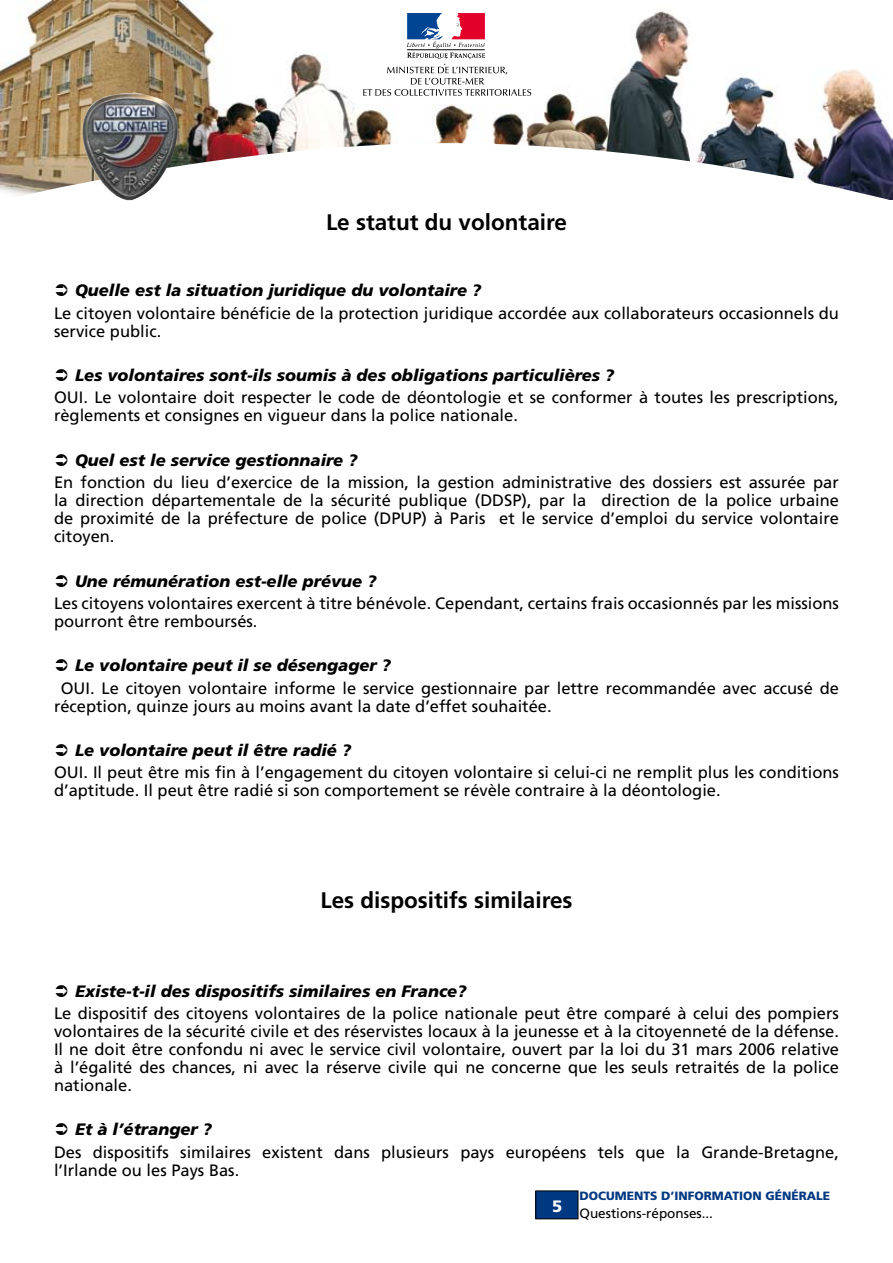
<style>
.page{position:relative;width:893px;height:1263px;background:#fff}
.page>*{position:absolute;margin:0;border:0;box-sizing:border-box;transform-origin:0 0}
.t1{font:700 22.5px "Frutiger";color:#000}
.t2{font:16.5px/18px "Frutiger";color:#000}
.t3{font:italic 900 16.5px "Frutiger";color:#000}
.t4{font:900 16.5px "Frutiger";color:#fff}
.t5{font:13.5px "Frutiger";color:#000}
.t6{font:900 12px "Frutiger";color:#003882}
</style>
<div class="page">
<img style="left:0;top:0;width:893px;height:200px">
<div style="left:406px;top:12px;width:80px;height:28px;background:#fff"></div>
<svg style="left:363px;top:13px;width:168px;height:83px"></svg>
<img style="left:81px;top:91px;width:99px;height:109px">
<div style="left:536px;top:1191px;width:42px;height:28px;background:#003882"></div>
<div style="left:536px;top:1191px;width:42px;height:28px;border:1px solid #000"></div>
<h1 class="t1" style="left:326px;top:208px;width:242px">Le statut du volontaire</h1>
<p class="t3" style="left:75px;top:281px;width:408px">Quelle est la situation juridique du volontaire ?</p>
<p class="t2" style="left:54px;top:304px;width:786px">Le citoyen volontaire bénéficie de la protection juridique accordée aux collaborateurs occasionnels du service public.</p>
<p class="t3" style="left:75px;top:365px;width:541px">Les volontaires sont-ils soumis à des obligations particulières ?</p>
<p class="t2" style="left:54px;top:389px;width:786px">OUI. Le volontaire doit respecter le code de déontologie et se conformer à toutes les prescriptions, règlements et consignes en vigueur dans la police nationale.</p>
<p class="t3" style="left:75px;top:450px;width:284px">Quel est le service gestionnaire ?</p>
<p class="t2" style="left:54px;top:473px;width:787px;text-align:justify">En fonction du lieu d’exercice de la mission, la gestion administrative des dossiers est assurée par la direction départementale de la sécurité publique (DDSP), par la direction de la police urbaine de proximité de la préfecture de police (DPUP) à Paris et le service d’emploi du service volontaire citoyen.</p>
<p class="t3" style="left:75px;top:571px;width:303px">Une rémunération est-elle prévue ?</p>
<p class="t2" style="left:54px;top:594px;width:786px">Les citoyens volontaires exercent à titre bénévole. Cependant, certains frais occasionnés par les missions pourront être remboursés.</p>
<p class="t3" style="left:75px;top:656px;width:317px">Le volontaire peut il se désengager ?</p>
<p class="t2" style="left:54px;top:679px;width:786px;text-indent:7px">OUI. Le citoyen volontaire informe le service gestionnaire par lettre recommandée avec accusé de réception, quinze jours au moins avant la date d’effet souhaitée.</p>
<p class="t3" style="left:75px;top:740px;width:278px">Le volontaire peut il être radié ?</p>
<p class="t2" style="left:54px;top:764px;width:786px">OUI. Il peut être mis fin à l’engagement du citoyen volontaire si celui-ci ne remplit plus les conditions d’aptitude. Il peut être radié si son comportement se révèle contraire à la déontologie.</p>
<h1 class="t1" style="left:320px;top:886px;width:254px">Les dispositifs similaires</h1>
<p class="t3" style="left:75px;top:981px;width:393px">Existe-t-il des dispositifs similaires en France?</p>
<p class="t2" style="left:54px;top:1004px;width:787px;text-align:justify">Le dispositif des citoyens volontaires de la police nationale peut être comparé à celui des pompiers volontaires de la sécurité civile et des réservistes locaux à la jeunesse et à la citoyenneté de la défense.<br>Il ne doit être confondu ni avec le service civil volontaire, ouvert par la loi du 31 mars 2006 relative à l’égalité des chances, ni avec la réserve civile qui ne concerne que les seuls retraités de la police nationale.</p>
<p class="t3" style="left:75px;top:1120px;width:139px">Et à l’étranger ?</p>
<p class="t2" style="left:54px;top:1143px;width:786px">Des dispositifs similaires existent dans plusieurs pays européens tels que la Grande-Bretagne, l’Irlande ou les Pays Bas.</p>
<p class="t6" style="left:579px;top:1189px;width:252px">DOCUMENTS D’INFORMATION GÉNÉRALE</p>
<p class="t5" style="left:579px;top:1205px;width:135px">Questions-réponses...</p>
<p class="t4" style="left:552px;top:1196px;width:12px">5</p>
</div>
